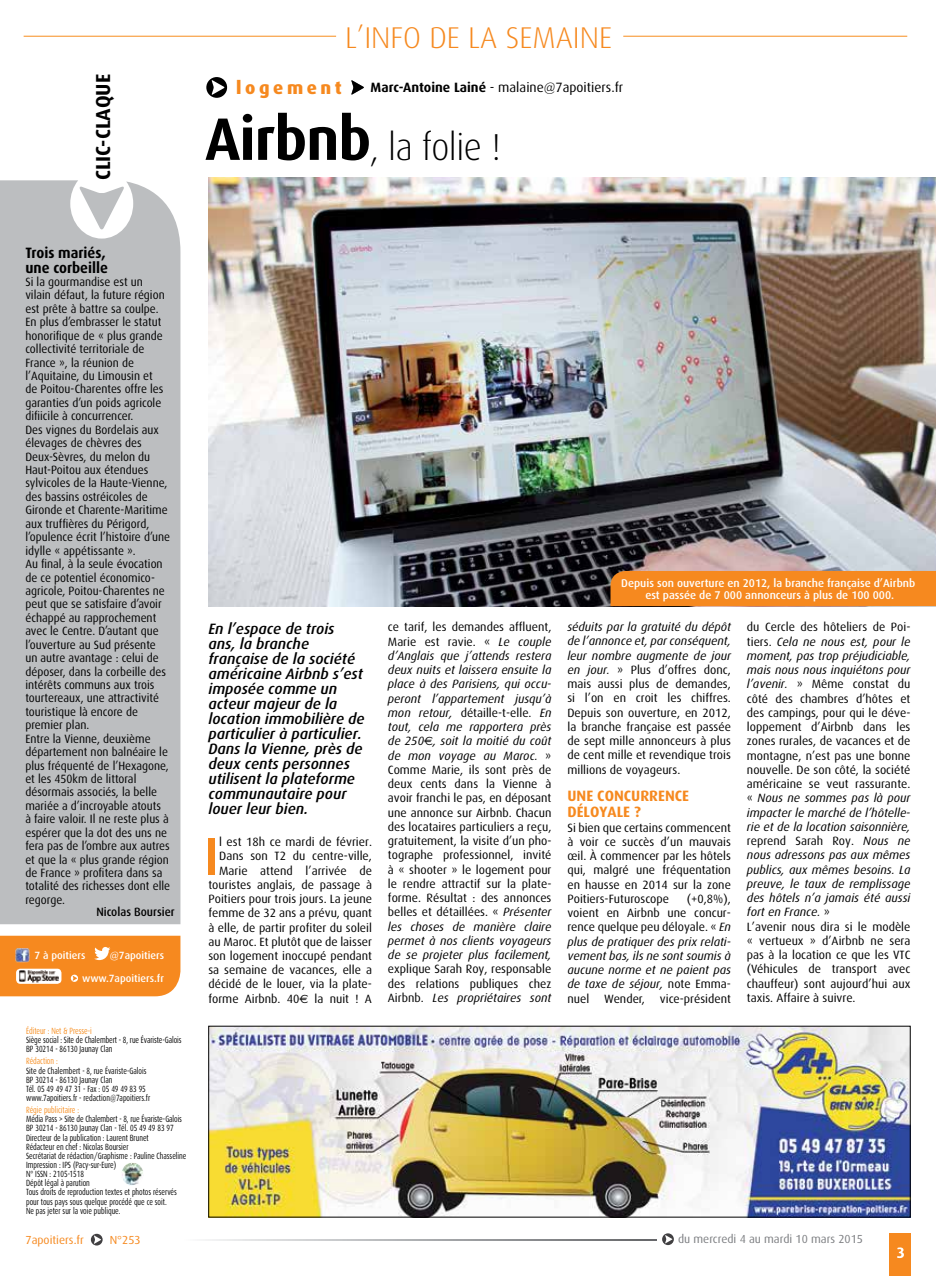
<style>
.page{position:relative;width:936px;height:1276px;background:#fff}
.page>*{position:absolute;margin:0;border:0;box-sizing:border-box;transform-origin:0 0}
.t1{font:500 53.4px "Dax";color:#f6891f}
.t2{font:300 37.5px "Dax";letter-spacing:-.01em;color:#000;scale:.95 1}
.t3{font:300 30px "Dax";color:#f6891f}
.t4{font:700 20.25px "Dax";color:#000}
.t5{font:800 18px "Dax";letter-spacing:.2em;color:#f6891f}
.t6{font:italic 500 15px/15px "Dax";color:#000}
.t7{font:700 15px/15px "Dax";color:#000;scale:.95 1}
.t8{font:700 15px/16.5px "Dax";color:#f6891f}
.t9{font:13.5px "Dax";color:#000}
.t10{font:12px/14.2px "Dax";color:#000;text-align:justify}
.t11{font:12px/13.5px "Dax";color:#000;scale:.95 1}
.t12{font:italic 12px/14.2px "Dax";color:#000;text-align:justify}
.t13{font:500 12px "Dax";color:#000;scale:.95 1}
.t14{font:11.7px "Dax";color:#7c7e81}
.t15{font:11.7px "Dax";color:#f6891f}
.t16{font:500 11.25px/12px "Dax";color:#fff;text-align:center}
.t17{font:500 10.5px "Dax";color:#fff}
.t18{font:9px/9.1px "Dax";color:#000;scale:.76 1}
.t19{font:9px "Dax";color:#f78d1e;scale:.76 1}
.s1{font-weight:700}
.s2{font-weight:700;font-size:60px}
.s3{font-family:"Euro Sans"}
.s4{font-style:italic}
.s5{font-style:normal}
</style>
<div class="page">
<div style="left:0;top:180px;width:180px;height:744px;background:#bcbec0"></div>
<div style="left:889px;top:1233px;width:22px;height:43px;background:#f6891f"></div>
<svg style="left:897px;top:1247px;width:6px;height:11px"></svg>
<hr style="left:24px;top:36px;width:312px;height:1px;background:#f78d1e">
<hr style="left:623px;top:36px;width:284px;height:1px;background:#f78d1e">
<svg style="left:0;top:935px;width:180px;height:61px;background:#f29030"></svg>
<img style="left:208px;top:177px;width:727px;height:429px">
<svg style="left:206px;top:77px;width:21px;height:21px"></svg>
<svg style="left:351px;top:80px;width:13px;height:15px"></svg>
<img style="left:16px;top:948px;width:14px;height:14px">
<div style="left:610px;top:571px;width:325px;height:35px;background:#f6891f"></div>
<img style="left:121px;top:1162px;width:23px;height:23px;border-radius:11px">
<svg style="left:91px;top:1233px;width:12px;height:12px"></svg>
<svg style="left:662px;top:1233px;width:11px;height:12px"></svg>
<svg style="left:205px;top:1239px;width:451px;height:1px"></svg>
<img style="left:210px;top:1028px;width:698px;height:187px">
<h3 class="t4" style="left:92px;top:180px;width:108px;rotate:-90deg">Clic-claque</h3>
<p class="t7" style="left:25px;top:245px;width:88px">Trois mariés, une corbeille</p>
<p class="t11" style="left:25px;top:275px;width:154px">Si la gourmandise est un vilain défaut, la future région est prête à battre sa coulpe.<br>En plus d’embrasser le statut honorifique de « plus grande collectivité territoriale de<br>France », la réunion de l’Aquitaine, du Limousin et<br>de Poitou-Charentes offre les garanties d’un poids agricole difiicile à concurrencer.<br>Des vignes du Bordelais aux élevages de chèvres des<br>Deux-Sèvres, du melon du<br>Haut-Poitou aux étendues sylvicoles de la Haute-Vienne, des bassins ostréicoles de<br>Gironde et Charente-Maritime aux truffières du Périgord, l’opulence écrit l’histoire d’une idylle « appétissante ».<br>Au final, à la seule évocation de ce potentiel économico&shy;agricole, Poitou-Charentes ne peut que se satisfaire d’avoir échappé au rapprochement avec le Centre. D’autant que l’ouverture au Sud présente un autre avantage : celui de déposer, dans la corbeille des intérêts communs aux trois tourtereaux, une attractivité touristique là encore de premier plan.<br>Entre la Vienne, deuxième département non balnéaire le plus fréquenté de l’Hexagone, et les 450km de littoral désormais associés, la belle mariée a d’incroyable atouts<br>à faire valoir. Il ne reste plus à espérer que la dot des uns ne fera pas de l’ombre aux autres et que la « plus grande région de France » profitera dans sa totalité des richesses dont elle regorge.</p>
<p class="t13" style="left:96px;top:905px;width:84px">Nicolas Boursier</p>
<p class="t17" style="left:34px;top:949px;width:52px">7 à poitiers</p>
<p class="t17" style="left:110px;top:949px;width:56px">@7apoitiers</p>
<p class="t17" style="left:82px;top:972px;width:83px">www.7apoitiers.fr</p>
<h3 class="t3" style="left:345px;top:21px;width:268px">L’INFO DE LA SEMAINE</h3>
<h3 class="t5" style="left:236px;top:77px;width:107px">logement</h3>
<p class="t9" style="left:370px;top:80px;width:254px"><span class="s1">Marc-Antoine Lainé</span> - malaine@7apoitiers.fr</p>
<h2 class="t2" style="left:205px;top:126px;width:312px"><span class="s2">Airbnb</span>, la folie !</h2>
<p class="t6" style="left:208px;top:621px;width:157px">En l’espace de trois ans, la branche française de la société américaine Airbnb s’est imposée comme un acteur majeur de la location immobilière de particulier à particulier.<br>Dans la Vienne, près de deux cents personnes utilisent la plateforme communautaire pour louer leur bien.</p>
<h1 class="t1" style="left:204px;top:826px;width:16px">I</h1>
<p class="t10" style="left:208px;top:835px;width:165px;text-align:right">l est 18h ce mardi de février.<br>Dans son T2 du centre-ville,<br>Marie attend l’arrivée de touristes anglais, de passage à<br>Poitiers pour trois jours. La jeune femme de 32 ans a prévu, quant à elle, de partir profiter du soleil au Maroc. Et plutôt que de laisser son logement inoccupé pendant sa semaine de vacances, elle a décidé de le louer, via la plate&shy;forme Airbnb. 40<span class="s3">€</span> la nuit ! A</p>
<p class="t10" style="left:388px;top:620px;width:165px">ce tarif, les demandes affluent, Marie est ravie. « <span class="s4">Le couple d’Anglais que j’attends restera deux nuits et laissera ensuite la place à des Parisiens, qui occu&shy;peront l’appartement jusqu’à mon retour,</span> détaille-t-elle. <span class="s4">En tout, cela me rapportera près de 250</span><span class="s3">€</span><span class="s4">, soit la moitié du coût de mon voyage au Maroc.</span> » Comme Marie, ils sont près de deux cents dans la Vienne à avoir franchi le pas, en déposant une annonce sur Airbnb. Chacun des locataires particuliers a reçu, gratuitement, la visite d’un pho&shy;tographe professionnel, invité à « shooter » le logement pour le rendre attractif sur la plate&shy;forme. Résultat : des annonces belles et détaillées. « <span class="s4">Présenter les choses de manière claire permet à nos clients voyageurs de se projeter plus facilement,</span></p>
<p class="t10" style="left:388px;top:962px;width:165px">explique Sarah Roy, responsable des relations publiques chez Airbnb. <span class="s4">Les propriétaires sont</span></p>
<p class="t16" style="left:621px;top:577px;width:295px">Depuis son ouverture en 2012, la branche française d’Airbnb est passée de 7 000 annonceurs à plus de 100 000.</p>
<p class="t10" style="left:567px;top:620px;width:165px"><span class="s4">séduits par la gratuité du dépôt de l’annonce et, par conséquent, leur nombre augmente de jour en jour.</span> » Plus d’offres donc, mais aussi plus de demandes, si l’on en croit les chiffres.<br>Depuis son ouverture, en 2012, la branche française est passée de sept mille annonceurs à plus de cent mille et revendique trois millions de voyageurs.</p>
<p class="t8" style="left:567px;top:787px;width:123px">Une concurrence déloyale ?</p>
<p class="t10" style="left:567px;top:820px;width:165px">Si bien que certains commencent à voir ce succès d’un mauvais œil. À commencer par les hôtels qui, malgré une fréquentation en hausse en 2014 sur la zone Poitiers-Futuroscope</p>
<p class="t12" style="left:567px;top:892px;width:165px;text-indent:119px"><span class="s5">(+0,8%), voient en Airbnb une concur&shy;rence quelque peu déloyale. «</span> En plus de pratiquer des prix relati&shy;vement bas, ils ne sont soumis à aucune norme et ne paient pas de taxe de séjour, <span class="s5">note Emma&shy;nuel Wender, vice-président</span></p>
<p class="t10" style="left:746px;top:620px;width:165px;text-align:left">du Cercle des hôteliers de Poi&shy;tiers. <span class="s4">Cela ne nous est, pour le moment, pas trop préjudiciable, mais nous nous inquiétons pour l’avenir.</span> » Même constat du côté des chambres d’hôtes et des campings, pour qui le déve&shy;loppement d’Airbnb dans les zones rurales, de vacances et de montagne, n’est pas une bonne nouvelle. De son côté, la société américaine se veut rassurante. « <span class="s4">Nous ne sommes pas là pour impacter le marché de l’hôtelle&shy;rie et de la location saisonnière, </span>reprend Sarah Roy. <span class="s4">Nous ne nous adressons pas aux mêmes publics, aux mêmes besoins. La preuve, le taux de remplissage des hôtels n’a jamais été aussi fort en France.</span> »<br>L’avenir nous dira si le modèle « vertueux » d’Airbnb ne sera pas à la location ce que les VTC (Véhicules de transport avec chauffeur) sont aujourd’hui aux taxis. Affaire à suivre.</p>
<p class="t19" style="left:26px;top:1026px;width:88px">Éditeur : Net &amp; Presse-i</p>
<p class="t18" style="left:26px;top:1035px;width:206px">Siège social : Site de Chalembert - 8, rue Évariste-Galois<br>BP 30214 - 86130 Jaunay Clan</p>
<p class="t19" style="left:26px;top:1056px;width:43px">Rédaction :</p>
<p class="t18" style="left:26px;top:1066px;width:165px">Site de Chalembert - 8, rue Évariste-Galois BP 30214 - 86130 Jaunay Clan<br>Tél. 05 49 49 47 31 - Fax : 05 49 49 83 95 www.7apoitiers.fr - redaction@7apoitiers.fr</p>
<p class="t19" style="left:26px;top:1105px;width:71px">Régie publicitaire :</p>
<p class="t18" style="left:26px;top:1114px;width:212px">Média Pass &gt; Site de Chalembert - 8, rue Évariste-Galois BP 30214 - 86130 Jaunay Clan - Tél. 05 49 49 83 97<br>Directeur de la publication : Laurent Brunet<br>Rédacteur en chef : Nicolas Boursier<br>Secrétariat de rédaction/Graphisme : Pauline Chasseline Impression : IPS (Pacy-sur-Eure)<br>N° ISSN : 2105-1518<br>Dépôt légal à parution<br>Tous droits de reproduction textes et photos réservés pour tous pays sous quelque procédé que ce soit.<br>Ne pas jeter sur la voie publique.</p>
<p class="t15" style="left:26px;top:1233px;width:60px">7apoitiers.fr</p>
<p class="t15" style="left:110px;top:1233px;width:32px">N°253</p>
<p class="t14" style="left:678px;top:1232px;width:186px">du mercredi 4 au mardi 10 mars 2015</p>
</div>
